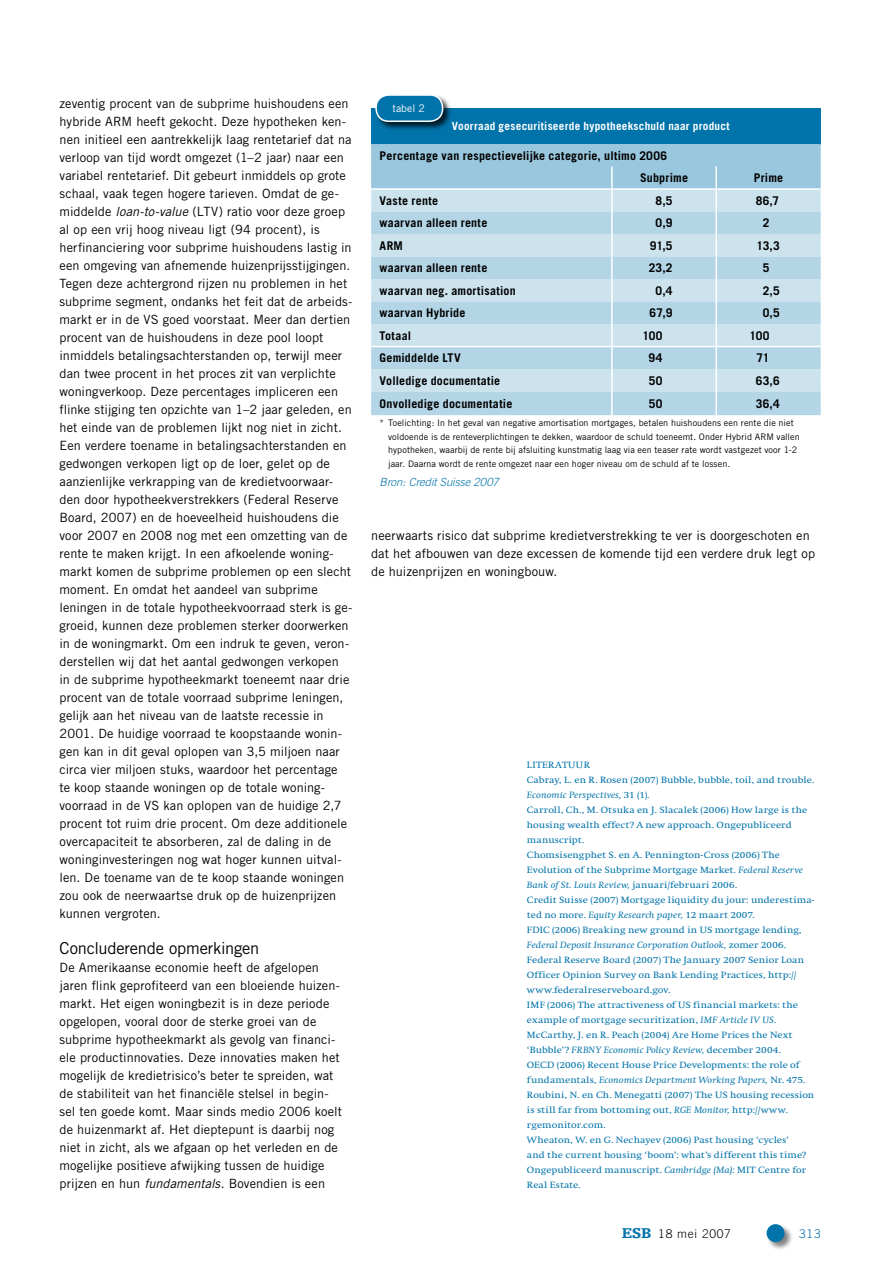
<style>
.page{position:relative;width:893px;height:1263px;background:#fff}
.page>*{position:absolute;margin:0;border:0;box-sizing:border-box;transform-origin:0 0}
.t1{font:16.5px "Trade Gothic";letter-spacing:-.015em;color:#000}
.t2{font:12.75px/18px "Trade Gothic";letter-spacing:.01em;color:#000}
.t3{font:700 12px/22.5px "Trade Gothic";letter-spacing:.02em;color:#000}
.t4{font:300 12px "Trade Gothic";letter-spacing:.06em;color:#000}
.t5{font:300 12px "Trade Gothic";color:#0073aa}
.t6{font:700 11.25px "Trade Gothic";letter-spacing:.02em;color:#fff}
.t7{font:italic 300 11.25px "Trade Gothic";color:#0073aa}
.t8{font:10.5px "Trade Gothic";color:#fff}
.t9{font:9.45px/15px "Swift";letter-spacing:.005em;color:#0073aa;scale:1.11 1}
.t10{font:9px/13.5px "Trade Gothic";letter-spacing:.01em;color:#000}
.s1{font-style:italic}
.s2{font-family:"Egyptienne F";font-weight:900;font-size:15px;color:#0073aa}
</style>
<div class="page">
<div style="left:766px;top:1223px;width:28px;height:29px;background:#000;opacity:.5"></div>
<div style="left:766px;top:1224px;width:18px;height:18px;background:#0073aa;border-radius:50%"></div>
<div style="left:371px;top:108px;width:450px;height:36px;background:#0073aa"></div>
<div style="left:371px;top:144px;width:450px;height:44px;background:#99c7dd"></div>
<div style="left:371px;top:190px;width:450px;height:22px;background:#cce3ee"></div>
<svg style="left:371px;top:212px;width:450px;height:203px;background:#bedbe9"></svg>
<hr style="left:611px;top:167px;width:2px;height:21px;background:#fff">
<hr style="left:715px;top:167px;width:2px;height:21px;background:#fff">
<hr style="left:611px;top:190px;width:2px;height:22px;background:#fff">
<hr style="left:715px;top:190px;width:2px;height:22px;background:#fff">
<hr style="left:611px;top:212px;width:2px;height:22px;background:#fff">
<hr style="left:715px;top:212px;width:2px;height:22px;background:#fff">
<hr style="left:611px;top:234px;width:2px;height:23px;background:#fff">
<hr style="left:715px;top:234px;width:2px;height:23px;background:#fff">
<hr style="left:611px;top:257px;width:2px;height:22px;background:#fff">
<hr style="left:715px;top:257px;width:2px;height:22px;background:#fff">
<hr style="left:611px;top:279px;width:2px;height:23px;background:#fff">
<hr style="left:715px;top:279px;width:2px;height:23px;background:#fff">
<hr style="left:611px;top:302px;width:2px;height:22px;background:#fff">
<hr style="left:715px;top:302px;width:2px;height:22px;background:#fff">
<hr style="left:611px;top:324px;width:2px;height:22px;background:#fff">
<hr style="left:715px;top:324px;width:2px;height:22px;background:#fff">
<hr style="left:611px;top:347px;width:2px;height:22px;background:#fff">
<hr style="left:715px;top:347px;width:2px;height:22px;background:#fff">
<hr style="left:611px;top:369px;width:2px;height:23px;background:#fff">
<hr style="left:715px;top:369px;width:2px;height:23px;background:#fff">
<hr style="left:611px;top:392px;width:2px;height:23px;background:#fff">
<hr style="left:715px;top:392px;width:2px;height:23px;background:#fff">
<hr style="left:371px;top:346px;width:241px;height:1px;background:#fff">
<hr style="left:612px;top:346px;width:104px;height:1px;background:#fff">
<hr style="left:716px;top:346px;width:105px;height:1px;background:#fff">
<div style="left:374px;top:93px;width:79px;height:39px;background:#000;opacity:.75"></div>
<div style="left:376px;top:95px;width:67px;height:26px;background:#0073aa;border-radius:13px"></div>
<div style="left:375px;top:94px;width:68px;height:28px;border:2px solid #fff;border-radius:13px"></div>
<p class="t2" style="left:60px;top:94px;width:295px">zeventig procent van de subprime huishoudens een hybride ARM heeft gekocht. Deze hypotheken ken&shy;nen initieel een aantrekkelijk laag rentetarief dat na verloop van tijd wordt omgezet (1–2 jaar) naar een variabel rentetarief. Dit gebeurt inmiddels op grote schaal, vaak tegen hogere tarieven. Omdat de ge&shy;middelde <span class="s1">loan-to-value</span> (LTV) ratio voor deze groep al op een vrij hoog niveau ligt (94 procent), is herfinanciering voor subprime huishoudens lastig in een omgeving van afnemende huizenprijsstijgingen.<br>Tegen deze achtergrond rijzen nu problemen in het subprime segment, ondanks het feit dat de arbeids&shy;markt er in de VS goed voorstaat. Meer dan dertien procent van de huishoudens in deze pool loopt inmiddels betalingsachterstanden op, terwijl meer dan twee procent in het proces zit van verplichte woningverkoop. Deze percentages impliceren een flinke stijging ten opzichte van 1–2 jaar geleden, en het einde van de problemen lijkt nog niet in zicht.<br>Een verdere toename in betalingsachterstanden en gedwongen verkopen ligt op de loer, gelet op de aanzienlijke verkrapping van de kredietvoorwaar&shy;den door hypotheekverstrekkers (Federal Reserve Board, 2007) en de hoeveelheid huishoudens die voor 2007 en 2008 nog met een omzetting van de rente te maken krijgt. In een afkoelende woning&shy;markt komen de subprime problemen op een slecht moment. En omdat het aandeel van subprime leningen in de totale hypotheekvoorraad sterk is ge&shy;groeid, kunnen deze problemen sterker doorwerken in de woningmarkt. Om een indruk te geven, veron&shy;derstellen wij dat het aantal gedwongen verkopen<br>in de subprime hypotheekmarkt toeneemt naar drie procent van de totale voorraad subprime leningen, gelijk aan het niveau van de laatste recessie in 2001. De huidige voorraad te koopstaande wonin&shy;gen kan in dit geval oplopen van 3,5 miljoen naar circa vier miljoen stuks, waardoor het percentage<br>te koop staande woningen op de totale woning&shy;voorraad in de VS kan oplopen van de huidige 2,7 procent tot ruim drie procent. Om deze additionele overcapaciteit te absorberen, zal de daling in de woninginvesteringen nog wat hoger kunnen uitval&shy;len. De toename van de te koop staande woningen zou ook de neerwaartse druk op de huizenprijzen kunnen vergroten.</p>
<p class="t1" style="left:60px;top:938px;width:201px">Concluderende opmerkingen</p>
<p class="t2" style="left:60px;top:958px;width:284px">De Amerikaanse economie heeft de afgelopen jaren flink geprofiteerd van een bloeiende huizen&shy;markt. Het eigen woningbezit is in deze periode opgelopen, vooral door de sterke groei van de subprime hypotheekmarkt als gevolg van financi&shy;ële productinnovaties. Deze innovaties maken het mogelijk de kredietrisico’s beter te spreiden, wat de stabiliteit van het financiële stelsel in begin&shy;sel ten goede komt. Maar sinds medio 2006 koelt de huizenmarkt af. Het dieptepunt is daarbij nog niet in zicht, als we afgaan op het verleden en de mogelijke positieve afwijking tussen de huidige prijzen en hun <span class="s1">fundamentals</span>. Bovendien is een</p>
<p class="t8" style="left:393px;top:102px;width:34px">tabel 2</p>
<p class="t6" style="left:452px;top:119px;width:279px">Voorraad gesecuritiseerde hypotheekschuld naar product</p>
<p class="t3" style="left:640px;top:144px;width:50px;text-indent:-260px">Percentage van respectievelijke categorie, ultimo 2006<br>Subprime</p>
<p class="t3" style="left:754px;top:167px;width:31px">Prime</p>
<p class="t3" style="left:380px;top:189px;width:60px">Vaste rente</p>
<p class="t3" style="left:655px;top:189px;width:19px">8,5</p>
<p class="t3" style="left:756px;top:189px;width:25px">86,7</p>
<p class="t3" style="left:380px;top:212px;width:109px">waarvan alleen rente</p>
<p class="t3" style="left:656px;top:212px;width:18px">0,9</p>
<p class="t3" style="left:763px;top:212px;width:8px">2</p>
<p class="t3" style="left:380px;top:234px;width:25px">ARM</p>
<p class="t3" style="left:650px;top:234px;width:24px">91,5</p>
<p class="t3" style="left:757px;top:234px;width:25px">13,3</p>
<p class="t3" style="left:380px;top:257px;width:109px">waarvan alleen rente</p>
<p class="t3" style="left:649px;top:257px;width:25px">23,2</p>
<p class="t3" style="left:763px;top:257px;width:8px">5</p>
<p class="t3" style="left:380px;top:279px;width:138px">waarvan neg. amortisation</p>
<p class="t3" style="left:656px;top:279px;width:19px">0,4</p>
<p class="t3" style="left:763px;top:279px;width:18px">2,5</p>
<p class="t3" style="left:380px;top:302px;width:87px">waarvan Hybride</p>
<p class="t3" style="left:650px;top:302px;width:24px">67,9</p>
<p class="t3" style="left:763px;top:302px;width:18px">0,5</p>
<p class="t3" style="left:380px;top:324px;width:33px">Totaal</p>
<p class="t3" style="left:642px;top:324px;width:21px">100</p>
<p class="t3" style="left:750px;top:324px;width:21px">100</p>
<p class="t3" style="left:380px;top:347px;width:83px">Gemiddelde LTV</p>
<p class="t3" style="left:648px;top:347px;width:15px">94</p>
<p class="t3" style="left:756px;top:347px;width:15px">71</p>
<p class="t3" style="left:380px;top:369px;width:122px">Volledige documentatie</p>
<p class="t3" style="left:649px;top:369px;width:15px">50</p>
<p class="t3" style="left:756px;top:369px;width:25px">63,6</p>
<p class="t3" style="left:380px;top:392px;width:134px">Onvolledige documentatie</p>
<p class="t3" style="left:649px;top:392px;width:15px">50</p>
<p class="t3" style="left:756px;top:392px;width:25px">36,4</p>
<p class="t10" style="left:388px;top:416px;width:413px;text-indent:-9px">* Toelichting: In het geval van negative amortisation mortgages, betalen huishoudens een rente die niet voldoende is de renteverplichtingen te dekken, waardoor de schuld toeneemt. Onder Hybrid ARM vallen hypotheken, waarbij de rente bij afsluiting kunstmatig laag via een teaser rate wordt vastgezet voor 1-2 jaar. Daarna wordt de rente omgezet naar een hoger niveau om de schuld af te lossen.</p>
<p class="t7" style="left:380px;top:475px;width:121px">Bron: Credit Suisse 2007</p>
<p class="t2" style="left:371px;top:526px;width:445px">neerwaarts risico dat subprime kredietverstrekking te ver is doorgeschoten en dat het afbouwen van deze excessen de komende tijd een verdere druk legt op de huizenprijzen en woningbouw.</p>
<p class="t9" style="left:527px;top:758px;width:260px">Literatuur<br>Cabray, L. en R. Rosen (2007) Bubble, bubble, toil, and trouble.<br><span class="s1">Economic Perspectives,</span> 31 (1)<span class="s1">.<br></span>Carroll, Ch., M. Otsuka en J. Slacalek (2006) How large is the housing wealth effect? A new approach. Ongepubliceerd manuscript.<br>Chomsisengphet S. en A. Pennington-Cross (2006) The Evolution of the Subprime Mortgage Market<span class="s1">. Federal Reserve Bank of St. Louis Review,</span> januari/februari 2006.<br>Credit Suisse (2007) Mortgage liquidity du jour: underestima&shy;ted no more. <span class="s1">Equity Research paper,</span> 12 maart 2007.<br>FDIC (2006) Breaking new ground in US mortgage lending, <span class="s1">Federal Deposit Insurance Corporation Outlook,</span> zomer 2006.<br>Federal Reserve Board (2007) The January 2007 Senior Loan Officer Opinion Survey on Bank Lending Practices, http:// www.federalreserveboard.gov.<br>IMF (2006) The attractiveness of US financial markets: the example of mortgage securitization, <span class="s1">IMF Article IV US</span>.<br>McCarthy, J. en R. Peach (2004) Are Home Prices the Next ‘Bubble’? <span class="s1">FRBNY Economic Policy Review,</span> december 2004.<br>OECD (2006) Recent House Price Developments: the role of fundamentals, <span class="s1">Economics Department Working Papers,</span> Nr. 475.<br>Roubini, N. en Ch. Menegatti (2007) The US housing recession is still far from bottoming out, <span class="s1">RGE Monitor,</span> http://www. rgemonitor.com.<br>Wheaton, W. en G. Nechayev (2006) Past housing ‘cycles’<br>and the current housing ‘boom’: what’s different this time?<br>Ongepubliceerd manuscript. <span class="s1">Cambridge (Ma):</span> MIT Centre for Real Estate.</p>
<p class="t4" style="left:622px;top:1226px;width:111px"><span class="s2">ESB</span> 18 mei 2007</p>
<p class="t5" style="left:799px;top:1226px;width:23px">313</p>
</div>
